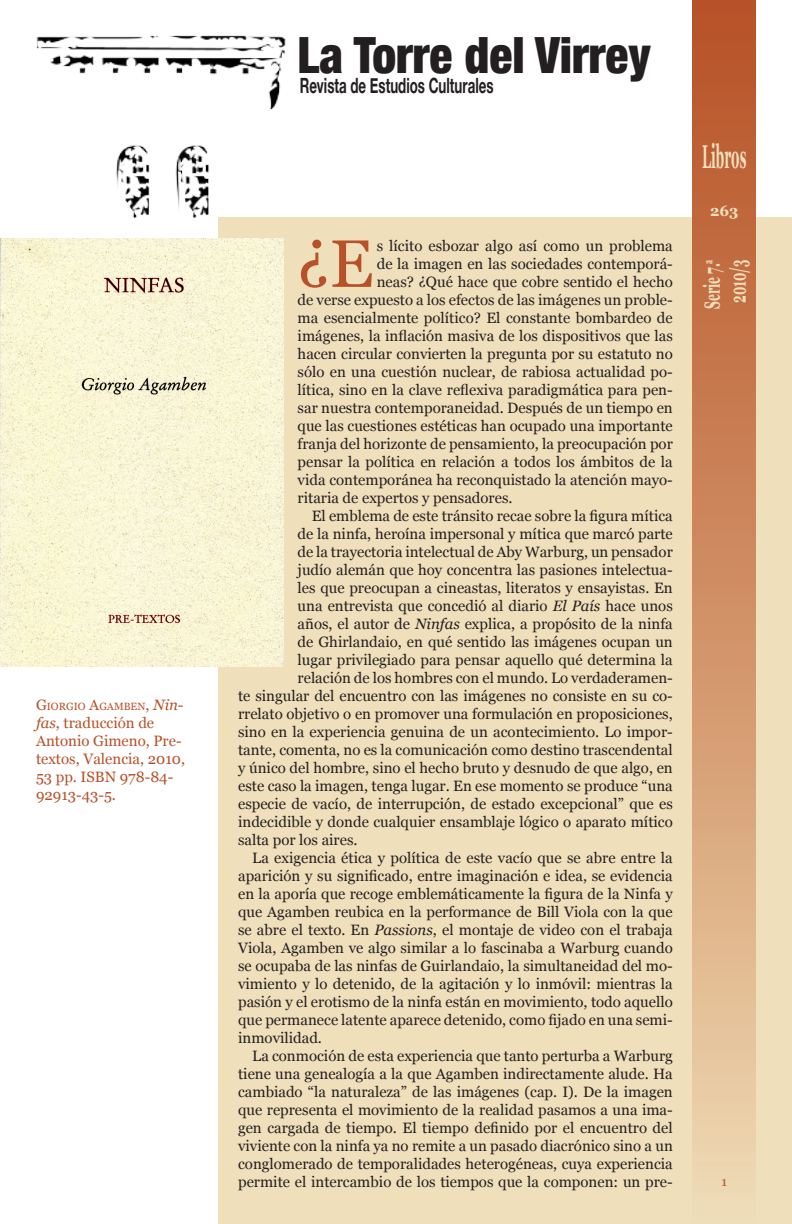
<style>
.page{position:relative;width:792px;height:1224px;background:#fff}
.page>*{position:absolute;margin:0;border:0;box-sizing:border-box;transform-origin:0 0}
.t1{font:66.9px "Georgia";color:#b75129}
.t2{font:900 condensed 50px "Helvetica Neue";color:#231f20;scale:.95 1}
.t3{font:700 33px "Georgia";color:#efdfbb;scale:.4 1}
.t4{font:700 22px "Georgia";color:#efdfbb;scale:.55 1}
.t5{font:700 21px "Helvetica Neue";color:#231f20;scale:.63 1}
.t6{font:15px/18px "Georgia";color:#231f20;text-align:justify}
.t7{font:15px/18px "Georgia";color:#b75129}
.t8{font:700 15px "Georgia";color:#efdfbb}
.t9{font:10.5px "Georgia";color:#b75129}
.s1{font-size:15px}
.s2{font-style:italic;font-size:15px}
.s3{font-style:italic}
</style>
<div class="page">
<div style="left:218px;top:217px;width:574px;height:1007px;background:#efdfbb"></div>
<div style="left:693px;top:0;width:63px;height:1224px;background:linear-gradient(to bottom,#b54d22,#eed9b1)"></div>
<img style="left:36px;top:35px;width:250px;height:184px">
<img style="left:0;top:238px;width:283px;height:429px">
<svg style="left:722px;top:1179px;width:5px;height:7px"></svg>
<p class="t9" style="left:36px;top:700px;width:149px"><span class="s1">G</span>iorgio <span class="s1">A</span>gamben<span class="s1">,</span> <span class="s2">Nin-</span></p>
<p class="t7" style="left:36px;top:714px;width:151px"><span class="s3">fas</span>, traducción de<br>Antonio Gimeno, Pre&shy;textos, Valencia, 2010,<br>53 pp. ISBN 978-84-<br>92913-43-5.</p>
<p class="t2" style="left:298px;top:25px;width:373px">La Torre del Virrey</p>
<p class="t5" style="left:300px;top:73px;width:309px">Revista de Estudios Culturales</p>
<p class="t1" style="left:298px;top:226px;width:77px">¿E</p>
<p class="t6" style="left:377px;top:237px;width:298px">s lícito esbozar algo así como un problema</p>
<p class="t6" style="left:377px;top:255px;width:298px">de la imagen en las sociedades contemporá-</p>
<p class="t6" style="left:377px;top:273px;width:298px">neas? ¿Qué hace que cobre sentido el hecho</p>
<p class="t6" style="left:298px;top:291px;width:377px">de verse expuesto a los efectos de las imágenes un proble-</p>
<p class="t6" style="left:298px;top:309px;width:377px">ma esencialmente político? El constante bombardeo de</p>
<p class="t6" style="left:298px;top:327px;width:377px">imágenes, la inflación masiva de los dispositivos que las</p>
<p class="t6" style="left:298px;top:345px;width:377px">hacen circular convierten la pregunta por su estatuto no</p>
<p class="t6" style="left:298px;top:363px;width:377px">sólo en una cuestión nuclear, de rabiosa actualidad po-</p>
<p class="t6" style="left:298px;top:381px;width:377px">lítica, sino en la clave reflexiva paradigmática para pen-</p>
<p class="t6" style="left:298px;top:399px;width:377px">sar nuestra contemporaneidad. Después de un tiempo en</p>
<p class="t6" style="left:298px;top:417px;width:377px">que las cuestiones estéticas han ocupado una importante</p>
<p class="t6" style="left:298px;top:435px;width:377px">franja del horizonte de pensamiento, la preocupación por</p>
<p class="t6" style="left:298px;top:453px;width:377px">pensar la política en relación a todos los ámbitos de la</p>
<p class="t6" style="left:298px;top:471px;width:377px">vida contemporánea ha reconquistado la atención mayo-</p>
<p class="t6" style="left:298px;top:489px;width:216px">ritaria de expertos y pensadores.</p>
<p class="t6" style="left:312px;top:507px;width:363px">El emblema de este tránsito recae sobre la figura mítica</p>
<p class="t6" style="left:298px;top:525px;width:377px">de la ninfa, heroína impersonal y mítica que marcó parte</p>
<p class="t6" style="left:298px;top:543px;width:377px">de la trayectoria intelectual de Aby Warburg, un pensador</p>
<p class="t6" style="left:298px;top:561px;width:377px">judío alemán que hoy concentra las pasiones intelectua-</p>
<p class="t6" style="left:298px;top:579px;width:377px">les que preocupan a cineastas, literatos y ensayistas. En</p>
<p class="t6" style="left:298px;top:597px;width:377px">una entrevista que concedió al diario <span class="s3">El País</span> hace unos</p>
<p class="t6" style="left:298px;top:615px;width:377px">años, el autor de <span class="s3">Ninfas</span> explica, a propósito de la ninfa</p>
<p class="t6" style="left:298px;top:633px;width:377px">de Ghirlandaio, en qué sentido las imágenes ocupan un</p>
<p class="t6" style="left:298px;top:651px;width:377px">lugar privilegiado para pensar aquello qué determina la</p>
<p class="t6" style="left:298px;top:669px;width:377px">relación de los hombres con el mundo. Lo verdaderamen-</p>
<p class="t6" style="left:238px;top:687px;width:436px">te singular del encuentro con las imágenes no consiste en su co-</p>
<p class="t6" style="left:238px;top:705px;width:436px">rrelato objetivo o en promover una formulación en proposiciones,</p>
<p class="t6" style="left:238px;top:723px;width:436px">sino en la experiencia genuina de un acontecimiento. Lo impor-</p>
<p class="t6" style="left:238px;top:741px;width:436px">tante, comenta, no es la comunicación como destino trascendental</p>
<p class="t6" style="left:238px;top:759px;width:436px">y único del hombre, sino el hecho bruto y desnudo de que algo, en</p>
<p class="t6" style="left:238px;top:777px;width:436px">este caso la imagen, tenga lugar. En ese momento se produce “una</p>
<p class="t6" style="left:238px;top:795px;width:436px">especie de vacío, de interrupción, de estado excepcional” que es</p>
<p class="t6" style="left:238px;top:813px;width:436px">indecidible y donde cualquier ensamblaje lógico o aparato mítico</p>
<p class="t6" style="left:238px;top:831px;width:121px">salta por los aires.</p>
<p class="t6" style="left:238px;top:849px;width:436px;text-indent:14px">La exigencia ética y política de este vacío que se abre entre la aparición y su significado, entre imaginación e idea, se evidencia en la aporía que recoge emblemáticamente la figura de la Ninfa y que Agamben reubica en la performance de Bill Viola con la que se abre el texto. En <span class="s3">Passions</span>, el montaje de video con el trabaja Viola, Agamben ve algo similar a lo fascinaba a Warburg cuando se ocupaba de las ninfas de Guirlandaio, la simultaneidad del mo&shy;vimiento y lo detenido, de la agitación y lo inmóvil: mientras la pasión y el erotismo de la ninfa están en movimiento, todo aquello que permanece latente aparece detenido, como fijado en una semi&shy;inmovilidad.</p>
<p class="t6" style="left:238px;top:1047px;width:436px;text-indent:14px">La conmoción de esta experiencia que tanto perturba a Warburg tiene una genealogía a la que Agamben indirectamente alude. Ha cambiado “la naturaleza” de las imágenes (cap. I). De la imagen que representa el movimiento de la realidad pasamos a una ima&shy;gen cargada de tiempo. El tiempo definido por el encuentro del viviente con la ninfa ya no remite a un pasado diacrónico sino a un conglomerado de temporalidades heterogéneas, cuya experiencia permite el intercambio de los tiempos que la componen: un pre-</p>
<p class="t3" style="left:702px;top:138px;width:112px">Libros</p>
<p class="t8" style="left:710px;top:202px;width:30px">263</p>
<p class="t4" style="left:700px;top:309px;width:92px;rotate:-90deg">Serie 7.<sup>a</sup></p>
<p class="t4" style="left:726px;top:303px;width:80px;rotate:-90deg">2010/3</p>
</div>
